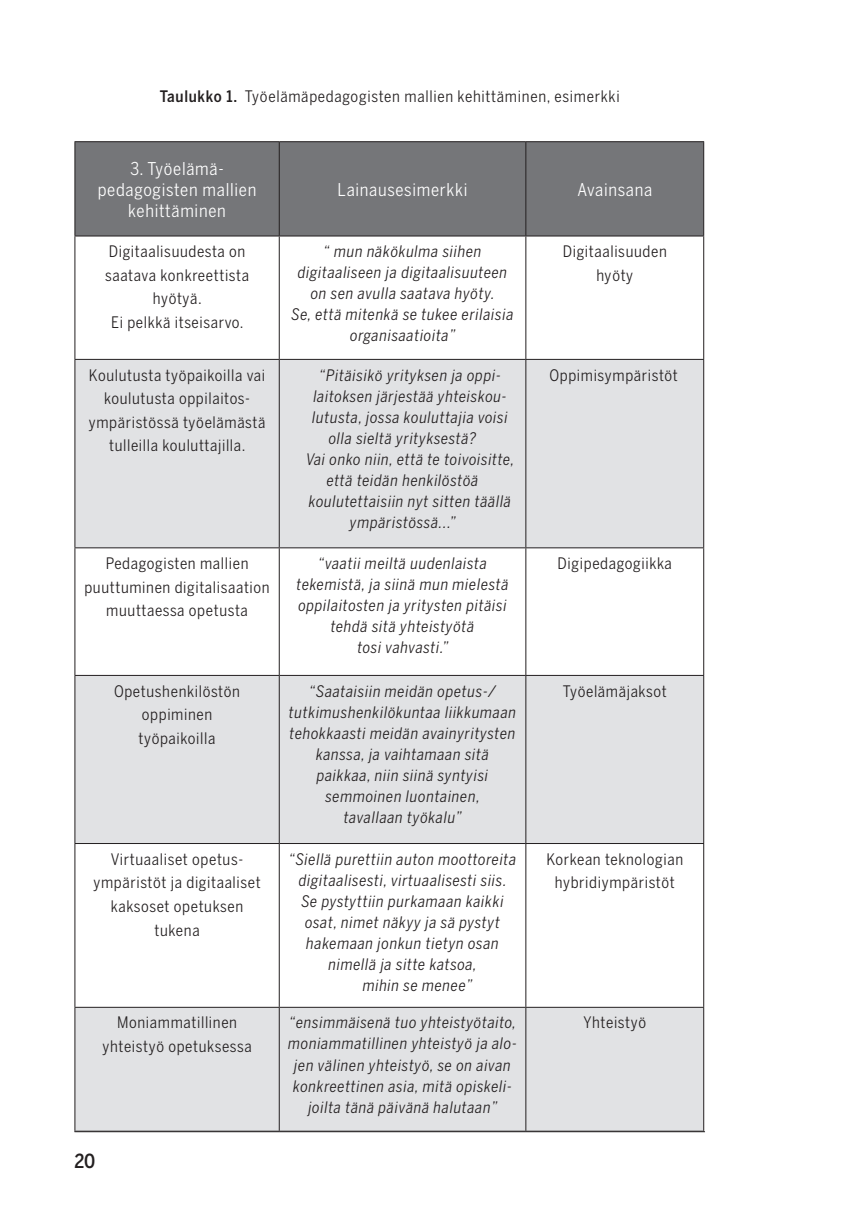
<style>
.page{position:relative;width:854px;height:1231px;background:#fff}
.page>*{position:absolute;margin:0;border:0;box-sizing:border-box;transform-origin:0 0}
.t1{font:500 19.25px "Benton Sans Cond";color:#231f20}
.okka{font:17.5px "Benton Sans Cond";letter-spacing:.04em;color:#fff}
.okka-2{font:italic 15.75px/21px "Benton Sans Cond";letter-spacing:.04em;color:#231f20;text-align:center}
.okka-3{font:15.75px/23.6px "Benton Sans Cond";letter-spacing:.04em;color:#231f20;text-align:center}
.s1{font-weight:500}
</style>
<div class="page">
<hr style="left:74px;top:1131px;width:630px;height:1px;background:#231f20">
<div style="left:75px;top:142px;width:628px;height:93px;background:#757679"></div>
<svg style="left:75px;top:360px;width:628px;height:770px;fill:#e1e2e4"></svg>
<hr style="left:74px;top:141px;width:205px;height:1px;background:#231f20">
<hr style="left:74px;top:142px;width:1px;height:93px;background:#231f20">
<hr style="left:279px;top:141px;width:246px;height:1px;background:#231f20">
<hr style="left:279px;top:142px;width:1px;height:93px;background:#231f20">
<hr style="left:525px;top:141px;width:179px;height:1px;background:#231f20">
<hr style="left:525px;top:142px;width:1px;height:93px;background:#231f20">
<hr style="left:703px;top:142px;width:1px;height:93px;background:#231f20">
<hr style="left:74px;top:235px;width:205px;height:1px;background:#231f20">
<hr style="left:74px;top:236px;width:1px;height:123px;background:#231f20">
<hr style="left:279px;top:235px;width:246px;height:1px;background:#231f20">
<hr style="left:279px;top:236px;width:1px;height:123px;background:#231f20">
<hr style="left:525px;top:235px;width:179px;height:1px;background:#231f20">
<hr style="left:525px;top:236px;width:1px;height:123px;background:#231f20">
<hr style="left:703px;top:236px;width:1px;height:123px;background:#231f20">
<hr style="left:74px;top:359px;width:205px;height:1px;background:#231f20">
<hr style="left:74px;top:360px;width:1px;height:187px;background:#231f20">
<hr style="left:279px;top:359px;width:246px;height:1px;background:#231f20">
<hr style="left:279px;top:360px;width:1px;height:187px;background:#231f20">
<hr style="left:525px;top:359px;width:179px;height:1px;background:#231f20">
<hr style="left:525px;top:360px;width:1px;height:187px;background:#231f20">
<hr style="left:703px;top:360px;width:1px;height:187px;background:#231f20">
<hr style="left:74px;top:547px;width:205px;height:1px;background:#231f20">
<hr style="left:74px;top:548px;width:1px;height:127px;background:#231f20">
<hr style="left:279px;top:547px;width:246px;height:1px;background:#231f20">
<hr style="left:279px;top:548px;width:1px;height:127px;background:#231f20">
<hr style="left:525px;top:547px;width:179px;height:1px;background:#231f20">
<hr style="left:525px;top:548px;width:1px;height:127px;background:#231f20">
<hr style="left:703px;top:548px;width:1px;height:127px;background:#231f20">
<hr style="left:74px;top:675px;width:205px;height:1px;background:#231f20">
<hr style="left:74px;top:675px;width:1px;height:168px;background:#231f20">
<hr style="left:279px;top:675px;width:246px;height:1px;background:#231f20">
<hr style="left:279px;top:675px;width:1px;height:168px;background:#231f20">
<hr style="left:525px;top:675px;width:179px;height:1px;background:#231f20">
<hr style="left:525px;top:675px;width:1px;height:168px;background:#231f20">
<hr style="left:703px;top:675px;width:1px;height:168px;background:#231f20">
<hr style="left:74px;top:843px;width:205px;height:1px;background:#231f20">
<hr style="left:74px;top:843px;width:1px;height:163px;background:#231f20">
<hr style="left:279px;top:843px;width:246px;height:1px;background:#231f20">
<hr style="left:279px;top:843px;width:1px;height:163px;background:#231f20">
<hr style="left:525px;top:843px;width:179px;height:1px;background:#231f20">
<hr style="left:525px;top:843px;width:1px;height:163px;background:#231f20">
<hr style="left:703px;top:843px;width:1px;height:163px;background:#231f20">
<hr style="left:74px;top:1006px;width:205px;height:1px;background:#231f20">
<hr style="left:74px;top:1007px;width:1px;height:123px;background:#231f20">
<hr style="left:279px;top:1006px;width:246px;height:1px;background:#231f20">
<hr style="left:279px;top:1007px;width:1px;height:123px;background:#231f20">
<hr style="left:525px;top:1006px;width:179px;height:1px;background:#231f20">
<hr style="left:525px;top:1007px;width:1px;height:123px;background:#231f20">
<hr style="left:703px;top:1007px;width:1px;height:123px;background:#231f20">
<hr style="left:74px;top:1130px;width:205px;height:1px;background:#231f20">
<hr style="left:279px;top:1130px;width:246px;height:1px;background:#231f20">
<hr style="left:525px;top:1130px;width:179px;height:1px;background:#231f20">
<p class="okka-3" style="left:160px;top:84px;width:461px"><span class="s1">Taulukko 1.</span> Työelämäpedagogisten mallien kehittäminen, esimerkki</p>
<p class="okka" style="left:130px;top:158px;width:95px">3. Työelämä-</p>
<p class="okka" style="left:98px;top:179px;width:160px">pedagogisten mallien</p>
<p class="okka" style="left:128px;top:200px;width:99px">kehittäminen</p>
<p class="okka-3" style="left:109px;top:239px;width:138px">Digitaalisuudesta on</p>
<p class="okka-3" style="left:105px;top:263px;width:145px">saatava konkreettista</p>
<p class="okka-3" style="left:153px;top:287px;width:51px">hyötyä.</p>
<p class="okka-3" style="left:111px;top:310px;width:134px">Ei pelkkä itseisarvo.</p>
<p class="okka-3" style="left:89px;top:363px;width:178px">Koulutusta työpaikoilla vai koulutusta oppilaitos-</p>
<p class="okka-3" style="left:89px;top:410px;width:178px">ympäristössä työelämästä tulleilla kouluttajilla.</p>
<p class="okka-3" style="left:106px;top:551px;width:144px">Pedagogisten mallien</p>
<p class="okka-3" style="left:84px;top:575px;width:187px">puuttuminen digitalisaation muuttaessa opetusta</p>
<p class="okka-3" style="left:114px;top:679px;width:127px">Opetushenkilöstön</p>
<p class="okka-3" style="left:142px;top:702px;width:72px">oppiminen</p>
<p class="okka-3" style="left:139px;top:726px;width:78px">työpaikoilla</p>
<p class="okka-3" style="left:111px;top:847px;width:134px">Virtuaaliset opetus-</p>
<p class="okka-3" style="left:93px;top:870px;width:169px">ympäristöt ja digitaaliset kaksoset opetuksen</p>
<p class="okka-3" style="left:154px;top:917px;width:47px">tukena</p>
<p class="okka-3" style="left:117px;top:1010px;width:121px">Moniammatillinen</p>
<p class="okka-3" style="left:102px;top:1034px;width:151px">yhteistyö opetuksessa</p>
<p class="t1" style="left:74px;top:1149px;width:22px">20</p>
<p class="okka" style="left:337px;top:179px;width:131px">Lainausesimerkki</p>
<p class="okka" style="left:577px;top:179px;width:76px">Avainsana</p>
<p class="okka-2" style="left:323px;top:241px;width:160px">“ mun näkökulma siihen</p>
<p class="okka-2" style="left:298px;top:262px;width:211px">digitaaliseen ja digitaalisuuteen on sen avulla saatava hyöty.</p>
<p class="okka-2" style="left:291px;top:304px;width:223px">Se, että mitenkä se tukee erilaisia organisaatioita”</p>
<p class="okka-2" style="left:319px;top:364px;width:183px">“Pitäisikö yrityksen ja oppi-</p>
<p class="okka-2" style="left:313px;top:385px;width:195px">laitoksen järjestää yhteiskou-</p>
<p class="okka-2" style="left:328px;top:406px;width:180px;text-align:left;text-indent:-17px">lutusta, jossa kouluttajia voisi olla sieltä yrityksestä?</p>
<p class="okka-2" style="left:326px;top:448px;width:189px;text-align:left;text-indent:-21px">Vai onko niin, että te toivoisitte, että teidän henkilöstöä</p>
<p class="okka-2" style="left:350px;top:490px;width:163px;text-align:left;text-indent:-41px">koulutettaisiin nyt sitten täällä ympäristössä...”</p>
<p class="okka-2" style="left:318px;top:552px;width:170px">“vaatii meiltä uudenlaista</p>
<p class="okka-2" style="left:296px;top:573px;width:213px">tekemistä, ja siinä mun mielestä oppilaitosten ja yritysten pitäisi tehdä sitä yhteistyötä</p>
<p class="okka-2" style="left:357px;top:636px;width:93px">tosi vahvasti.”</p>
<p class="okka-2" style="left:309px;top:680px;width:188px">“Saataisiin meidän opetus-/</p>
<p class="okka-2" style="left:289px;top:701px;width:229px">tutkimushenkilökuntaa liikkumaan tehokkaasti meidän avainyritysten kanssa, ja vaihtamaan sitä</p>
<p class="okka-2" style="left:317px;top:764px;width:173px">paikkaa, niin siinä syntyisi</p>
<p class="okka-2" style="left:325px;top:785px;width:156px">semmoinen luontainen,</p>
<p class="okka-2" style="left:343px;top:806px;width:120px">tavallaan työkalu”</p>
<p class="okka-2" style="left:289px;top:848px;width:229px">“Siellä purettiin auton moottoreita digitaalisesti, virtuaalisesti siis.</p>
<p class="okka-2" style="left:301px;top:890px;width:204px;text-align:left">Se pystyttiin purkamaan kaikki osat, nimet näkyy ja sä pystyt</p>
<p class="okka-2" style="left:306px;top:932px;width:194px">hakemaan jonkun tietyn osan nimellä ja sitte katsoa,</p>
<p class="okka-2" style="left:362px;top:974px;width:111px">mihin se menee”</p>
<p class="okka-3" style="left:562px;top:239px;width:105px">Digitaalisuuden</p>
<p class="okka-3" style="left:596px;top:263px;width:38px">hyöty</p>
<p class="okka-3" style="left:549px;top:363px;width:130px">Oppimisympäristöt</p>
<p class="okka-3" style="left:557px;top:551px;width:116px">Digipedagogiikka</p>
<p class="okka-3" style="left:562px;top:679px;width:105px">Työelämäjaksot</p>
<p class="okka-3" style="left:546px;top:847px;width:138px">Korkean teknologian hybridiympäristöt</p>
<p class="okka-2" style="left:288px;top:1012px;width:230px">“ensimmäisenä tuo yhteistyötaito, moniammatillinen yhteistyö ja alo&shy;jen välinen yhteistyö, se on aivan konkreettinen asia, mitä opiskeli&shy;joilta tänä päivänä halutaan”</p>
<p class="okka-3" style="left:583px;top:1010px;width:64px">Yhteistyö</p>
</div>
